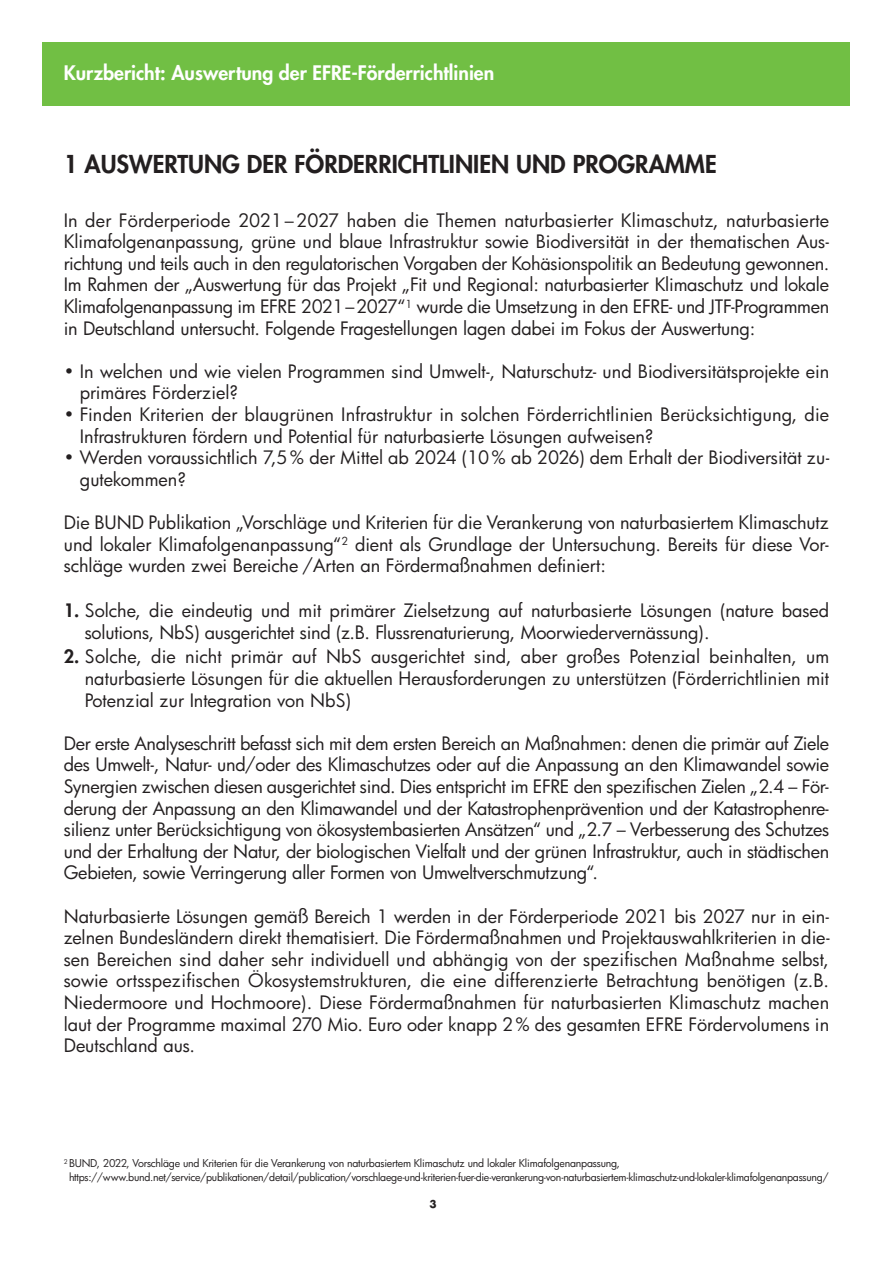
<style>
.page{position:relative;width:893px;height:1263px;background:#fff}
.page>*{position:absolute;margin:0;border:0;box-sizing:border-box;transform-origin:0 0}
.t1{font:800 24px "Futura";color:#231f20}
.t2{font:800 19.5px "Futura";color:#fff}
.t3{font:18px/21.6px "Futura";letter-spacing:-.005em;color:#231f20;text-align:justify}
.t4{font:10.5px/13.5px "Futura";letter-spacing:-.025em;color:#231f20}
.t5{font:700 10.5px "Futura";color:#231f20}
.s1{font-weight:800}
</style>
<div class="page">
<div style="left:43px;top:43px;width:807px;height:63px;background:#71bf44"></div>
<p class="t2" style="left:64px;top:64px;width:432px">Kurzbericht: Auswertung der EFRE-Förderrichtlinien</p>
<h1 class="t1" style="left:64px;top:153px;width:654px">1 AUSWERTUNG DER FÖRDERRICHTLINIEN UND PROGRAMME</h1>
<p class="t3" style="left:64px;top:210px;width:767px">In der Förderperiode 2021–2027 haben die Themen naturbasierter Klimaschutz, naturbasierte Klimafolgenanpassung, grüne und blaue Infrastruktur sowie Biodiversität in der thematischen Aus&shy;richtung und teils auch in den regulatorischen Vorgaben der Kohäsionspolitik an Bedeutung gewonnen.<br>Im Rahmen der „Auswertung für das Projekt „Fit und Regional: naturbasierter Klimaschutz und lokale Klimafolgenanpassung im EFRE 2021–2027“<sup>1</sup> wurde die Umsetzung in den EFRE- und JTF-Programmen in Deutschland untersucht. Folgende Fragestellungen lagen dabei im Fokus der Auswertung:</p>
<p class="t3" style="left:80px;top:361px;width:751px;text-indent:-16px">• In welchen und wie vielen Programmen sind Umwelt-, Naturschutz- und Biodiversitätsprojekte ein primäres Förderziel?</p>
<p class="t3" style="left:80px;top:404px;width:751px;text-indent:-16px">• Finden Kriterien der blaugrünen Infrastruktur in solchen Förderrichtlinien Berücksichtigung, die<br>Infrastrukturen fördern und Potential für naturbasierte Lösungen aufweisen?</p>
<p class="t3" style="left:80px;top:447px;width:751px;text-indent:-16px">• Werden voraussichtlich 7,5% der Mittel ab 2024 (10% ab 2026) dem Erhalt der Biodiversität zu&shy;gutekommen?</p>
<p class="t3" style="left:64px;top:512px;width:767px">Die BUND Publikation „Vorschläge und Kriterien für die Verankerung von naturbasiertem Klimaschutz und lokaler Klimafolgenanpassung“<sup>2</sup> dient als Grundlage der Untersuchung. Bereits für diese Vor&shy;schläge wurden zwei Bereiche /Arten an Fördermaßnahmen definiert:</p>
<p class="t3" style="left:85px;top:600px;width:746px;line-height:22.4px;text-indent:-21px"><span class="s1">1.</span> Solche, die eindeutig und mit primärer Zielsetzung auf naturbasierte Lösungen (nature based solutions, NbS) ausgerichtet sind (z.B. Flussrenaturierung, Moorwiedervernässung).</p>
<p class="t3" style="left:85px;top:645px;width:746px;line-height:22px;text-indent:-21px"><span class="s1">2.</span> Solche, die nicht primär auf NbS ausgerichtet sind, aber großes Potenzial beinhalten, um naturbasierte Lösungen für die aktuellen Herausforderungen zu unterstützen (Förderrichtlinien mit Potenzial zur Integration von NbS)</p>
<p class="t3" style="left:64px;top:733px;width:767px">Der erste Analyseschritt befasst sich mit dem ersten Bereich an Maßnahmen: denen die primär auf Ziele des Umwelt-, Natur- und/oder des Klimaschutzes oder auf die Anpassung an den Klimawandel sowie Synergien zwischen diesen ausgerichtet sind. Dies entspricht im EFRE den spezifischen Zielen „2.4 – För&shy;derung der Anpassung an den Klimawandel und der Katastrophenprävention und der Katastrophenre&shy;silienz unter Berücksichtigung von ökosystembasierten Ansätzen“ und „2.7 – Verbesserung des Schutzes und der Erhaltung der Natur, der biologischen Vielfalt und der grünen Infrastruktur, auch in städtischen Gebieten, sowie Verringerung aller Formen von Umweltverschmutzung“.</p>
<p class="t3" style="left:64px;top:906px;width:768px">Naturbasierte Lösungen gemäß Bereich 1 werden in der Förderperiode 2021 bis 2027 nur in ein&shy;zelnen Bundesländern direkt thematisiert. Die Fördermaßnahmen und Projektauswahlkriterien in die&shy;sen Bereichen sind daher sehr individuell und abhängig von der spezifischen Maßnahme selbst, sowie ortsspezifischen Ökosystemstrukturen, die eine differenzierte Betrachtung benötigen (z.B.<br>Niedermoore und Hochmoore). Diese Fördermaßnahmen für naturbasierten Klimaschutz machen laut der Programme maximal 270 Mio. Euro oder knapp 2% des gesamten EFRE Fördervolumens in Deutschland aus.</p>
<p class="t4" style="left:69px;top:1157px;width:761px;text-indent:-5px"><sup>2</sup> BUND, 2022, Vorschläge und Kriterien für die Verankerung von naturbasiertem Klimaschutz und lokaler Klimafolgenanpassung, https://www.bund.net/service/publikationen/detail/publication/vorschlaege-und-kriterien-fuer-die-verankerung-von-naturbasiertem-klimaschutz-und-lokaler-klimafolgenanpassung/</p>
<p class="t5" style="left:429px;top:1199px;width:9px">3</p>
</div>
